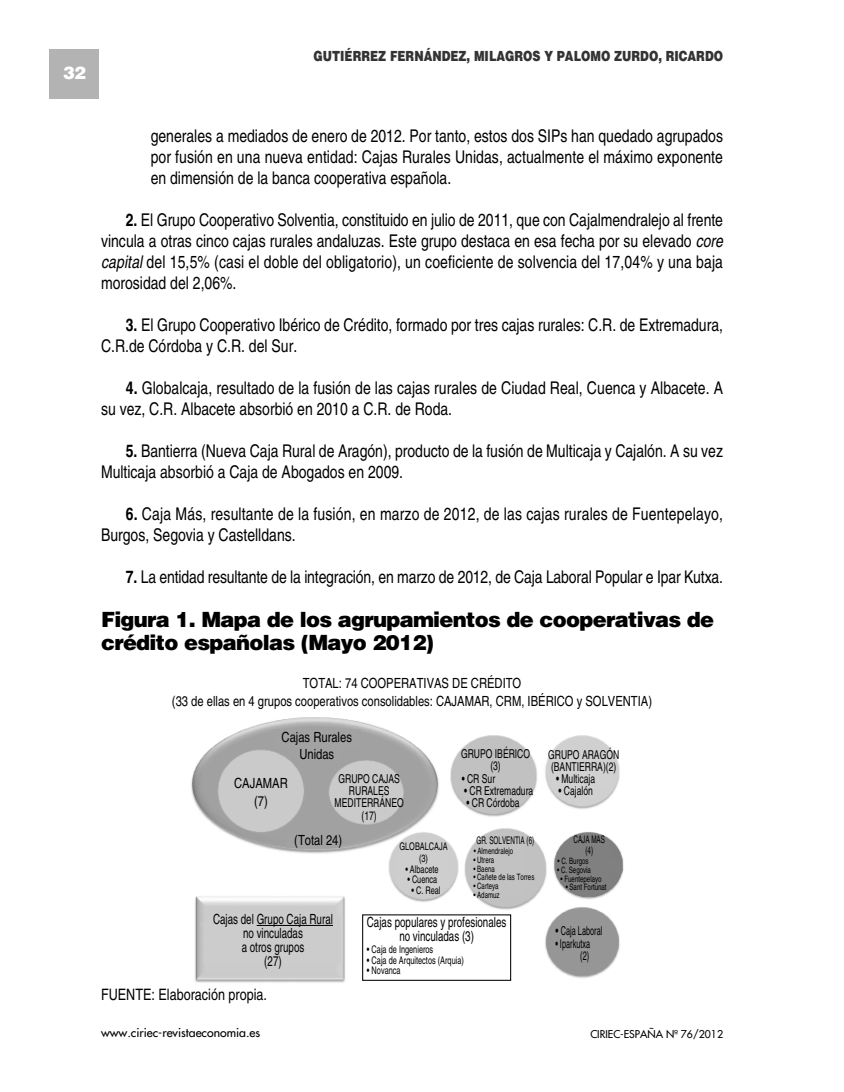
<style>
.page{position:relative;width:844px;height:1092px;background:#fff}
.page>*{position:absolute;margin:0;border:0;box-sizing:border-box;transform-origin:0 0}
.t1{font:900 21px/22.8px "Helvetica";letter-spacing:-.035em;color:#000}
.t2{font:17.5px/21px "Helvetica";color:#000;scale:.8 1}
.t3{font:900 17.5px "Helvetica";color:#fff}
.t4{font:15.75px "Helvetica";color:#000;scale:.8 1}
.t5{font:14px/17.5px "Helvetica";color:#000;text-align:center;scale:.8 1}
.t6{font:14px/14px "Helvetica";color:#000;text-align:center;scale:.7 1}
.t7{font:900 14px "Helvetica";color:#333;scale:.8 1}
.t8{font:12.25px/12.2px "Helvetica";color:#000;text-align:center;scale:.7 1}
.t9{font:12.25px "Futura";color:#000}
.t10{font:12.25px/12.2px "Helvetica";color:#000;text-align:right;scale:.6 1}
.t11{font:10.5px/12.2px "Helvetica";color:#000;text-align:center;scale:.7 1}
.t12{font:10.5px/10.5px "Helvetica";color:#000;text-align:center;scale:.6 1}
.t13{font:10.5px "Futura";color:#000}
.t14{font:8.75px "Helvetica";color:#000;scale:.7 1}
.s1{font-weight:700}
.s2{font-style:italic}
</style>
<div class="page">
<div style="left:50px;top:50px;width:49px;height:49px;background:#b3b3b3"></div>
<img style="left:191px;top:717px;width:433px;height:266px">
<hr style="left:256px;top:925px;width:77px;height:1px;background:#000">
<div style="left:362px;top:914px;width:149px;height:66px;border:1px solid #000"></div>
<p class="t3" style="left:63px;top:66px;width:24px">32</p>
<p class="t7" style="left:313px;top:51px;width:513px">GUTIÉRREZ FERNÁNDEZ, MILAGROS Y PALOMO ZURDO, RICARDO</p>
<p class="t2" style="left:151px;top:127px;width:716px;text-align:justify">generales a mediados de enero de 2012. Por tanto, estos dos SIPs han quedado agrupados por fusión en una nueva entidad: Cajas Rurales Unidas, actualmente el máximo exponente en dimensión de la banca cooperativa española.</p>
<p class="t2" style="left:101px;top:211px;width:778px;text-align:justify;text-indent:25px"><span class="s1">2.</span> El Grupo Cooperativo Solventia, constituido en julio de 2011, que con Cajalmendralejo al frente vincula a otras cinco cajas rurales andaluzas. Este grupo destaca en esa fecha por su elevado <span class="s2">core capital</span> del 15,5% (casi el doble del obligatorio), un coeficiente de solvencia del 17,04% y una baja morosidad del 2,06%.</p>
<p class="t2" style="left:101px;top:316px;width:778px;text-indent:25px"><span class="s1">3.</span> El Grupo Cooperativo Ibérico de Crédito, formado por tres cajas rurales: C.R. de Extremadura,<br>C.R.de Córdoba y C.R. del Sur.</p>
<p class="t2" style="left:101px;top:379px;width:778px;text-indent:25px"><span class="s1">4.</span> Globalcaja, resultado de la fusión de las cajas rurales de Ciudad Real, Cuenca y Albacete. A su vez, C.R. Albacete absorbió en 2010 a C.R. de Roda.</p>
<p class="t2" style="left:101px;top:442px;width:778px;text-indent:25px"><span class="s1">5.</span> Bantierra (Nueva Caja Rural de Aragón), producto de la fusión de Multicaja y Cajalón. A su vez<br>Multicaja absorbió a Caja de Abogados en 2009.</p>
<p class="t2" style="left:101px;top:505px;width:778px;text-indent:25px"><span class="s1">6.</span> Caja Más, resultante de la fusión, en marzo de 2012, de las cajas rurales de Fuentepelayo,<br>Burgos, Segovia y Castelldans.</p>
<p class="t2" style="left:126px;top:568px;width:747px"><span class="s1">7.</span> La entidad resultante de la integración, en marzo de 2012, de Caja Laboral Popular e Ipar Kutxa.</p>
<p class="t1" style="left:101px;top:610px;width:614px">Figura 1. Mapa de los agrupamientos de cooperativas de crédito españolas (Mayo 2012)</p>
<p class="t5" style="left:172px;top:676px;width:601px">TOTAL: 74 COOPERATIVAS DE CRÉDITO<br>(33 de ellas en 4 grupos cooperativos consolidables: CAJAMAR, CRM, IBÉRICO y SOLVENTIA)</p>
<p class="t5" style="left:281px;top:729px;width:89px">Cajas Rurales<br>Unidas</p>
<p class="t5" style="left:234px;top:776px;width:68px">CAJAMAR (7)</p>
<p class="t8" style="left:334px;top:773px;width:100px">GRUPO CAJAS<br>RURALES<br>MEDITERRÁNEO (17)</p>
<p class="t5" style="left:294px;top:832px;width:61px">(Total 24)</p>
<p class="t11" style="left:399px;top:840px;width:70px">GLOBALCAJA (3)</p>
<p class="t11" style="left:405px;top:863px;width:49px">• Albacete</p>
<p class="t11" style="left:407px;top:874px;width:44px">• Cuenca</p>
<p class="t11" style="left:411px;top:884px;width:43px">• C. Real</p>
<p class="t8" style="left:461px;top:748px;width:100px">GRUPO IBÉRICO (3)</p>
<p class="t8" style="left:461px;top:773px;width:49px">• CR Sur</p>
<p class="t8" style="left:464px;top:785px;width:100px">• CR Extremadura</p>
<p class="t8" style="left:466px;top:797px;width:77px">• CR Córdoba</p>
<p class="t12" style="left:476px;top:835px;width:98px">GR. SOLVENTIA (6)</p>
<p class="t14" style="left:473px;top:847px;width:58px">• Almendralejo</p>
<p class="t14" style="left:473px;top:856px;width:31px">• Utrera</p>
<p class="t14" style="left:473px;top:865px;width:32px">• Baena</p>
<p class="t14" style="left:473px;top:873px;width:89px">• Cañete de las Torres</p>
<p class="t14" style="left:473px;top:882px;width:38px">• Carteya</p>
<p class="t14" style="left:473px;top:891px;width:39px">• Adamuz</p>
<p class="t6" style="left:213px;top:913px;width:173px">Cajas del Grupo Caja Rural no vinculadas<br>a otros grupos<br>(27)</p>
<p class="t6" style="left:367px;top:916px;width:201px">Cajas populares y profesionales no vinculadas (3)</p>
<p class="t11" style="left:367px;top:944px;width:96px">• Caja de Ingenieros</p>
<p class="t11" style="left:367px;top:955px;width:140px">• Caja de Arquitectos (Arquia)</p>
<p class="t11" style="left:367px;top:965px;width:50px">• Novanca</p>
<p class="t4" style="left:101px;top:988px;width:209px">FUENTE: Elaboración propia.</p>
<p class="t8" style="left:548px;top:749px;width:103px;text-align:left">GRUPO ARAGÓN (BANTIERRA)(2)</p>
<p class="t8" style="left:556px;top:773px;width:58px">• Multicaja</p>
<p class="t8" style="left:558px;top:786px;width:51px">• Cajalón</p>
<p class="t12" style="left:573px;top:835px;width:54px">CAJA MAS (4)</p>
<p class="t14" style="left:557px;top:857px;width:46px">• C. Burgos</p>
<p class="t14" style="left:557px;top:866px;width:50px">• C. Segovia</p>
<p class="t14" style="left:560px;top:875px;width:60px">• Fuentepelayo</p>
<p class="t14" style="left:565px;top:884px;width:60px">• Sant Fortunat</p>
<p class="t8" style="left:555px;top:926px;width:69px">• Caja Laboral</p>
<p class="t10" style="left:555px;top:938px;width:60px">• Iparkutxa (2)</p>
<p class="t9" style="left:101px;top:1026px;width:161px">www.ciriec-revistaeconomia.es</p>
<p class="t13" style="left:590px;top:1028px;width:134px">CIRIEC-ESPAÑA Nº 76/2012</p>
</div>
